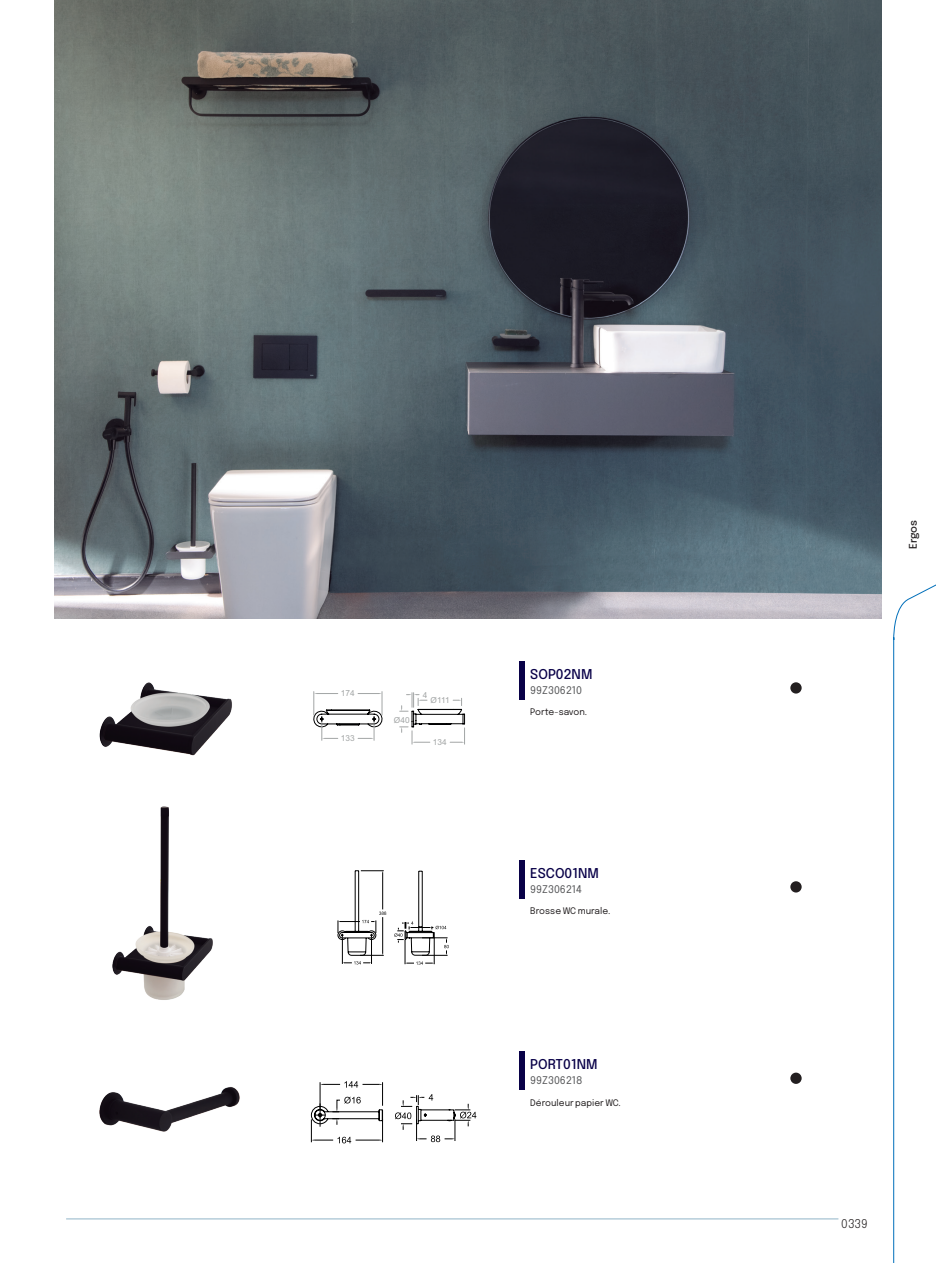
<style>
.page{position:relative;width:936px;height:1263px;background:#fff}
.page>*{position:absolute;margin:0;border:0;box-sizing:border-box;transform-origin:0 0}
.CODIGO{font:500 13.5px "Epilogue";color:#090148}
.t1{font:300 12px "Epilogue";color:#231f20}
.CODIGO-2{font:10.5px "Epilogue";color:#57585a}
.serie_nombre_lateral{font:500 10.5px "Epilogue";letter-spacing:-.005em;color:#231f20}
.producto_descripcion{font:9px "Epilogue";color:#231f20}
.t2{font:8.25px "Arial";color:#a2a5a5}
</style>
<div class="page">
<div style="left:519px;top:860px;width:5px;height:39px;background:#090148"></div>
<div style="left:790px;top:881px;width:11px;height:11px;background:#231f20;border-radius:50%"></div>
<svg style="left:313px;top:691px;width:152px;height:53px"></svg>
<div style="left:519px;top:661px;width:5px;height:39px;background:#090148"></div>
<div style="left:790px;top:682px;width:11px;height:11px;background:#231f20;border-radius:50%"></div>
<div style="left:519px;top:1051px;width:5px;height:39px;background:#090148"></div>
<div style="left:790px;top:1072px;width:11px;height:12px;background:#231f20;border-radius:50%"></div>
<svg style="left:337px;top:870px;width:112px;height:95px"></svg>
<svg style="left:310px;top:1081px;width:167px;height:63px"></svg>
<img style="left:54px;top:0;width:827px;height:619px">
<hr style="left:66px;top:1218px;width:772px;height:1px;background:#9cbcce">
<svg style="left:893px;top:585px;width:42px;height:678px"></svg>
<img style="left:99px;top:682px;width:133px;height:74px">
<img style="left:112px;top:806px;width:101px;height:194px">
<img style="left:99px;top:1086px;width:141px;height:46px">
<p class="t2" style="left:341px;top:688px;width:15px">174</p>
<p class="t2" style="left:341px;top:733px;width:15px">133</p>
<p class="t2" style="left:394px;top:714px;width:17px">Ø40</p>
<p class="t2" style="left:423px;top:689px;width:6px">4</p>
<p class="t2" style="left:430px;top:694px;width:21px">Ø111</p>
<p class="t2" style="left:433px;top:736px;width:15px">134</p>
<p class="CODIGO" style="left:530px;top:665px;width:64px">SOP02NM</p>
<p class="CODIGO-2" style="left:530px;top:683px;width:53px">99Z306210</p>
<p class="producto_descripcion" style="left:530px;top:706px;width:58px">Porte-savon.</p>
<p class="CODIGO" style="left:530px;top:864px;width:70px">ESCO01NM</p>
<p class="CODIGO-2" style="left:530px;top:881px;width:53px">99Z306214</p>
<p class="producto_descripcion" style="left:530px;top:904px;width:82px">Brosse WC murale.</p>
<p class="CODIGO" style="left:530px;top:1055px;width:69px">PORT01NM</p>
<p class="CODIGO-2" style="left:530px;top:1073px;width:54px">99Z306218</p>
<p class="producto_descripcion" style="left:530px;top:1096px;width:92px">Dérouleur papier WC.</p>
<p class="serie_nombre_lateral" style="left:905px;top:549px;width:31px;rotate:-90deg">Ergos</p>
<h2 class="t1" style="left:841px;top:1215px;width:28px">0339</h2>
</div>
